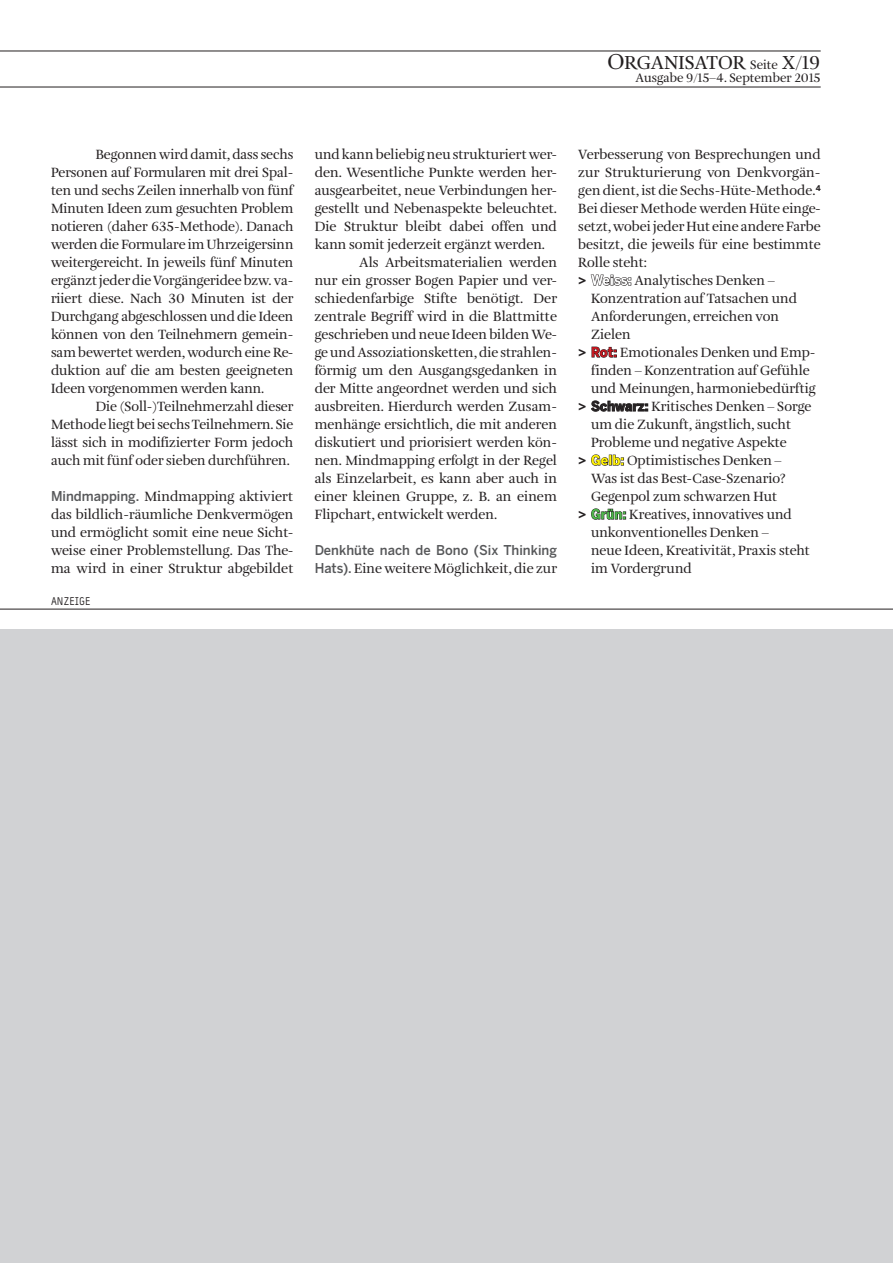
<style>
.page{position:relative;width:893px;height:1263px;background:#fff}
.page>*{position:absolute;margin:0;border:0;box-sizing:border-box;transform-origin:0 0}
.t1{font:19.5px "Amalia Pro";color:#231f20}
.t2{font:13.8px/18px "Amalia Pro";color:#231f20;text-align:justify}
.t3{font:500 13.5px "Benton Sans";color:#57585a;scale:.96 1}
.t4{font:12.75px/12.8px "Amalia Pro";color:#231f20;text-align:right}
.t5{font:11.25px "Typestar";letter-spacing:.01em;color:#231f20;scale:.95 1}
.s1{font-size:22.5px}
.s2{font-size:19.5px}
.s3{font-family:"Benton Sans";font-weight:500;font-size:13.5px;color:#57585a}
.s4{font-family:"Benton Sans";font-weight:700;font-size:13.5px}
.s5{font-family:"Benton Sans";font-weight:700;font-size:13.5px;color:#fff}
.s6{font-family:"Benton Sans";font-weight:700;font-size:13.5px;color:#c4121a}
.s7{font-family:"Benton Sans";font-weight:700;font-size:13.5px;color:#fff101}
.s8{font-family:"Benton Sans";font-weight:700;font-size:13.5px;color:#4cb848}
</style>
<div class="page">
<hr style="left:0;top:51px;width:821px;height:1px;background:#231f20">
<hr style="left:0;top:87px;width:821px;height:1px;background:#231f20">
<svg style="left:591px;top:274px;width:40px;height:12px"></svg>
<svg style="left:591px;top:346px;width:26px;height:12px"></svg>
<svg style="left:591px;top:400px;width:57px;height:12px"></svg>
<svg style="left:591px;top:454px;width:33px;height:12px"></svg>
<svg style="left:591px;top:508px;width:35px;height:12px"></svg>
<div style="left:0;top:629px;width:893px;height:634px;background:#d1d2d4"></div>
<hr style="left:0;top:609px;width:893px;height:1px;background:#231f20">
<h1 class="t1" style="left:607px;top:51px;width:31px"><span class="s1">O</span>rganisator</h1>
<p class="t4" style="left:635px;top:59px;width:187px">Seite <span class="s2">X/19<br></span>Ausgabe 9/15–4. September 2015</p>
<p class="t2" style="left:51px;top:146px;width:244px;text-indent:45px">Begonnen wird damit, dass sechs Personen auf Formularen mit drei Spal&shy;ten und sechs Zeilen innerhalb von fünf Minuten Ideen zum gesuchten Problem notieren (daher 635-Methode). Danach werden die Formulare im Uhrzeigersinn weitergereicht. In jeweils fünf Minuten ergänztjederdieVorgängeridee bzw. va&shy;riiert diese. Nach 30 Minuten ist der Durchgang abgeschlossen und die Ideen können von den Teilnehmern gemein&shy;sam bewertet werden, wodurch eine Re&shy;duktion auf die am besten geeigneten Ideen vorgenommen werden kann.</p>
<p class="t2" style="left:51px;top:398px;width:244px;text-indent:45px">Die (Soll-)Teilnehmerzahl dieser Methode liegtbei sechsTeilnehmern. Sie lässt sich in modifizierter Form jedoch auch mit fünf oder sieben durchführen.</p>
<p class="t2" style="left:51px;top:488px;width:244px"><span class="s3">Mindmapping.</span> Mindmapping aktiviert das bildlich-räumliche Denkvermögen und ermöglicht somit eine neue Sicht&shy;weise einer Problemstellung. Das The&shy;ma wird in einer Struktur abgebildet</p>
<p class="t5" style="left:51px;top:594px;width:43px">ANZEIGE</p>
<p class="t2" style="left:315px;top:146px;width:244px">undkannbeliebigneustrukturiert wer-</p>
<p class="t2" style="left:315px;top:164px;width:244px">den. Wesentliche Punkte werden her-</p>
<p class="t2" style="left:315px;top:182px;width:244px">ausgearbeitet, neue Verbindungen her-</p>
<p class="t2" style="left:315px;top:200px;width:244px">gestellt und Nebenaspekte beleuchtet.</p>
<p class="t2" style="left:315px;top:218px;width:244px">Die Struktur bleibt dabei offen und</p>
<p class="t2" style="left:315px;top:236px;width:232px">kann somit jederzeit ergänzt werden.</p>
<p class="t2" style="left:359px;top:254px;width:199px">Als Arbeitsmaterialien werden</p>
<p class="t2" style="left:315px;top:272px;width:244px">nur ein grosser Bogen Papier und ver-</p>
<p class="t2" style="left:315px;top:290px;width:244px">schiedenfarbige Stifte benötigt. Der</p>
<p class="t2" style="left:315px;top:308px;width:244px">zentrale Begriff wird in die Blattmitte</p>
<p class="t2" style="left:315px;top:326px;width:244px">geschrieben und neue Ideen bilden We-</p>
<p class="t2" style="left:315px;top:344px;width:244px">geundAssoziationsketten,die strahlen-</p>
<p class="t2" style="left:315px;top:362px;width:244px">förmig um den Ausgangsgedanken in</p>
<p class="t2" style="left:315px;top:380px;width:244px">der Mitte angeordnet werden und sich</p>
<p class="t2" style="left:315px;top:398px;width:244px">ausbreiten. Hierdurch werden Zusam-</p>
<p class="t2" style="left:315px;top:416px;width:244px">menhänge ersichtlich, die mit anderen</p>
<p class="t2" style="left:315px;top:434px;width:244px">diskutiert und priorisiert werden kön-</p>
<p class="t2" style="left:315px;top:452px;width:244px">nen. Mindmapping erfolgt in der Regel</p>
<p class="t2" style="left:315px;top:470px;width:244px">als Einzelarbeit, es kann aber auch in</p>
<p class="t2" style="left:315px;top:488px;width:244px">einer kleinen Gruppe, z. B. an einem</p>
<p class="t2" style="left:315px;top:506px;width:184px">Flipchart, entwickelt werden.</p>
<p class="t3" style="left:315px;top:542px;width:254px">Denkhüte nach de Bono (Six Thinking</p>
<p class="t2" style="left:315px;top:560px;width:244px"><span class="s3">Hats).</span> Eine weitere Möglichkeit, die zur</p>
<p class="t2" style="left:578px;top:146px;width:244px">Verbesserung von Besprechungen und</p>
<p class="t2" style="left:578px;top:164px;width:244px">zur Strukturierung von Denkvorgän-</p>
<p class="t2" style="left:578px;top:182px;width:244px">gen dient, ist die Sechs-Hüte-Methode.<sup>4</sup></p>
<p class="t2" style="left:578px;top:200px;width:244px">Bei dieser Methode werden Hüte einge-</p>
<p class="t2" style="left:578px;top:218px;width:244px">setzt, wobei jeder Hut eine andere Farbe</p>
<p class="t2" style="left:578px;top:236px;width:244px">besitzt, die jeweils für eine bestimmte</p>
<p class="t2" style="left:578px;top:254px;width:70px">Rolle steht:</p>
<p class="t2" style="left:578px;top:272px;width:198px"><span class="s4">&gt;</span> <span class="s5">Weiss:</span> Analytisches Denken –</p>
<p class="t2" style="left:591px;top:290px;width:208px">Konzentration auf Tatsachen und</p>
<p class="t2" style="left:591px;top:308px;width:189px">Anforderungen, erreichen von</p>
<p class="t2" style="left:591px;top:326px;width:41px">Zielen</p>
<p class="t2" style="left:578px;top:344px;width:239px"><span class="s4">&gt;</span> <span class="s6">Rot:</span> Emotionales Denken und Emp-</p>
<p class="t2" style="left:591px;top:362px;width:220px">finden – Konzentration auf Gefühle</p>
<p class="t2" style="left:591px;top:380px;width:226px">und Meinungen, harmoniebedürftig</p>
<p class="t2" style="left:578px;top:398px;width:235px"><span class="s4">&gt; Schwarz:</span> Kritisches Denken – Sorge</p>
<p class="t2" style="left:591px;top:416px;width:202px">um die Zukunft, ängstlich, sucht</p>
<p class="t2" style="left:591px;top:434px;width:197px">Probleme und negative Aspekte</p>
<p class="t2" style="left:578px;top:452px;width:205px"><span class="s4">&gt;</span> <span class="s7">Gelb:</span> Optimistisches Denken –</p>
<p class="t2" style="left:591px;top:470px;width:196px">Was ist das Best-Case-Szenario?</p>
<p class="t2" style="left:591px;top:488px;width:188px">Gegenpol zum schwarzen Hut</p>
<p class="t2" style="left:578px;top:506px;width:215px"><span class="s4">&gt;</span> <span class="s8">Grün:</span> Kreatives, innovatives und</p>
<p class="t2" style="left:591px;top:524px;width:179px">unkonventionelles Denken –</p>
<p class="t2" style="left:591px;top:542px;width:220px">neue Ideen, Kreativität, Praxis steht</p>
<p class="t2" style="left:591px;top:560px;width:102px">im Vordergrund</p>
</div>
